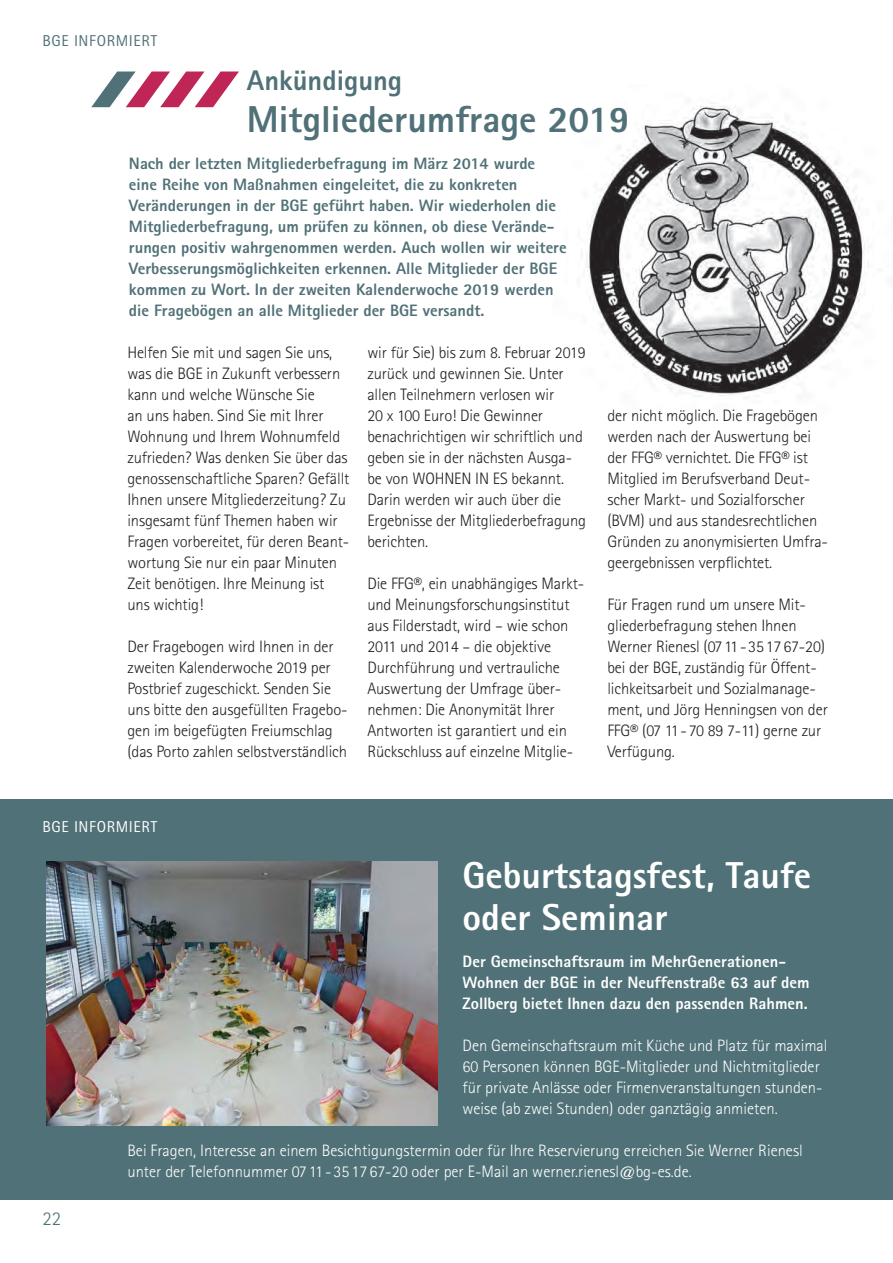
<style>
.page{position:relative;width:893px;height:1263px;background:#fff}
.page>*{position:absolute;margin:0;border:0;box-sizing:border-box;transform-origin:0 0}
.t1{font:800 37.5px/42px "AT Rotis Sans Serif";color:#fff}
.t2{font:800 37.5px "AT Rotis Sans Serif";color:#507177}
.t3{font:800 28.5px "AT Rotis Sans Serif";color:#507177}
.t4{font:300 19.5px "AT Rotis Sans Serif";color:#507177}
.t5{font:300 16.5px/21px "AT Rotis Sans Serif";letter-spacing:-.01em;color:#231f20}
.t6{font:800 16.5px/21px "AT Rotis Sans Serif";color:#507177}
.t7{font:300 16.5px/21px "AT Rotis Sans Serif";color:#fff}
.t8{font:800 16.5px/21px "AT Rotis Sans Serif";color:#fff}
.t9{font:15.75px "AT Rotis Sans Serif";letter-spacing:.04em;color:#fff}
.t10{font:15.75px "AT Rotis Sans Serif";letter-spacing:.04em;color:#507177}
</style>
<div class="page">
<svg style="left:892px;top:1051px;width:1px;height:148px"></svg>
<div style="left:0;top:799px;width:892px;height:400px;background:#507177"></div>
<img style="left:47px;top:862px;width:390px;height:264px">
<img style="left:586px;top:103px;width:279px;height:294px">
<svg style="left:91px;top:72px;width:148px;height:35px"></svg>
<p class="t10" style="left:42px;top:35px;width:116px">BGE INFORMIERT</p>
<h2 class="t3" style="left:247px;top:70px;width:157px">Ankündigung</h2>
<h1 class="t2" style="left:247px;top:106px;width:384px">Mitgliederumfrage 2019</h1>
<p class="t6" style="left:129px;top:154px;width:439px">Nach der letzten Mitgliederbefragung im März 2014 wurde eine Reihe von Maßnahmen eingeleitet, die zu konkreten Veränderungen in der BGE geführt haben. Wir wiederholen die Mitgliederbefragung, um prüfen zu können, ob diese Verände&shy;rungen positiv wahrgenommen werden. Auch wollen wir weitere Verbesserungsmöglichkeiten erkennen. Alle Mitglieder der BGE kommen zu Wort. In der zweiten Kalenderwoche 2019 werden die Fragebögen an alle Mitglieder der BGE versandt.</p>
<p class="t5" style="left:367px;top:343px;width:220px">wir für Sie) bis zum 8. Februar 2019 zurück und gewinnen Sie. Unter allen Teilnehmern verlosen wir<br>20 x 100 Euro! Die Gewinner benachrichtigen wir schriftlich und geben sie in der nächsten Ausga&shy;be von WOHNEN IN ES bekannt.<br>Darin werden wir auch über die<br>Ergebnisse der Mitgliederbefragung berichten.</p>
<p class="t5" style="left:367px;top:574px;width:218px">Die FFG®, ein unabhängiges Markt&shy;und Meinungsforschungsinstitut aus Filderstadt, wird – wie schon<br>2011 und 2014 – die objektive<br>Durchführung und vertrauliche<br>Auswertung der Umfrage über&shy;nehmen: Die Anonymität Ihrer<br>Antworten ist garantiert und ein<br>Rückschluss auf einzelne Mitglie-</p>
<p class="t5" style="left:127px;top:343px;width:223px">Helfen Sie mit und sagen Sie uns, was die BGE in Zukunft verbessern kann und welche Wünsche Sie<br>an uns haben. Sind Sie mit Ihrer<br>Wohnung und Ihrem Wohnumfeld zufrieden? Was denken Sie über das genossenschaftliche Sparen? Gefällt<br>Ihnen unsere Mitgliederzeitung? Zu insgesamt fünf Themen haben wir<br>Fragen vorbereitet, für deren Beant&shy;wortung Sie nur ein paar Minuten<br>Zeit benötigen. Ihre Meinung ist uns wichtig!</p>
<p class="t5" style="left:127px;top:637px;width:222px">Der Fragebogen wird Ihnen in der zweiten Kalenderwoche 2019 per Postbrief zugeschickt. Senden Sie uns bitte den ausgefüllten Fragebo&shy;gen im beigefügten Freiumschlag (das Porto zahlen selbstverständlich</p>
<p class="t5" style="left:607px;top:406px;width:222px">der nicht möglich. Die Fragebögen werden nach der Auswertung bei der FFG® vernichtet. Die FFG® ist<br>Mitglied im Berufsverband Deut&shy;scher Markt- und Sozialforscher (BVM) und aus standesrechtlichen<br>Gründen zu anonymisierten Umfra&shy;geergebnissen verpflichtet.</p>
<p class="t5" style="left:607px;top:596px;width:222px">Für Fragen rund um unsere Mit&shy;gliederbefragung stehen Ihnen<br>Werner Rienesl (07 11 - 35 17 67-20) bei der BGE, zuständig für Öffent&shy;lichkeitsarbeit und Sozialmanage&shy;ment, und Jörg Henningsen von der<br>FFG® (07 11 - 70 89 7-11) gerne zur<br>Verfügung.</p>
<p class="t9" style="left:42px;top:820px;width:116px">BGE INFORMIERT</p>
<h1 class="t1" style="left:462px;top:858px;width:350px">Geburtstagsfest, Taufe oder Seminar</h1>
<p class="t4" style="left:42px;top:1211px;width:20px">22</p>
<p class="t8" style="left:462px;top:952px;width:348px">Der Gemeinschaftsraum im MehrGenerationen-<br>Wohnen der BGE in der Neuffenstraße 63 auf dem<br>Zollberg bietet Ihnen dazu den passenden Rahmen.</p>
<p class="t7" style="left:462px;top:1036px;width:366px">Den Gemeinschaftsraum mit Küche und Platz für maximal 60 Personen können BGE-Mitglieder und Nichtmitglieder für private Anlässe oder Firmenveranstaltungen stunden&shy;weise (ab zwei Stunden) oder ganztägig anmieten.</p>
<p class="t7" style="left:127px;top:1141px;width:676px">Bei Fragen, Interesse an einem Besichtigungstermin oder für Ihre Reservierung erreichen Sie Werner Rienesl unter der Telefonnummer 07 11 - 35 17 67-20 oder per E-Mail an werner.rienesl@bg-es.de.</p>
</div>
